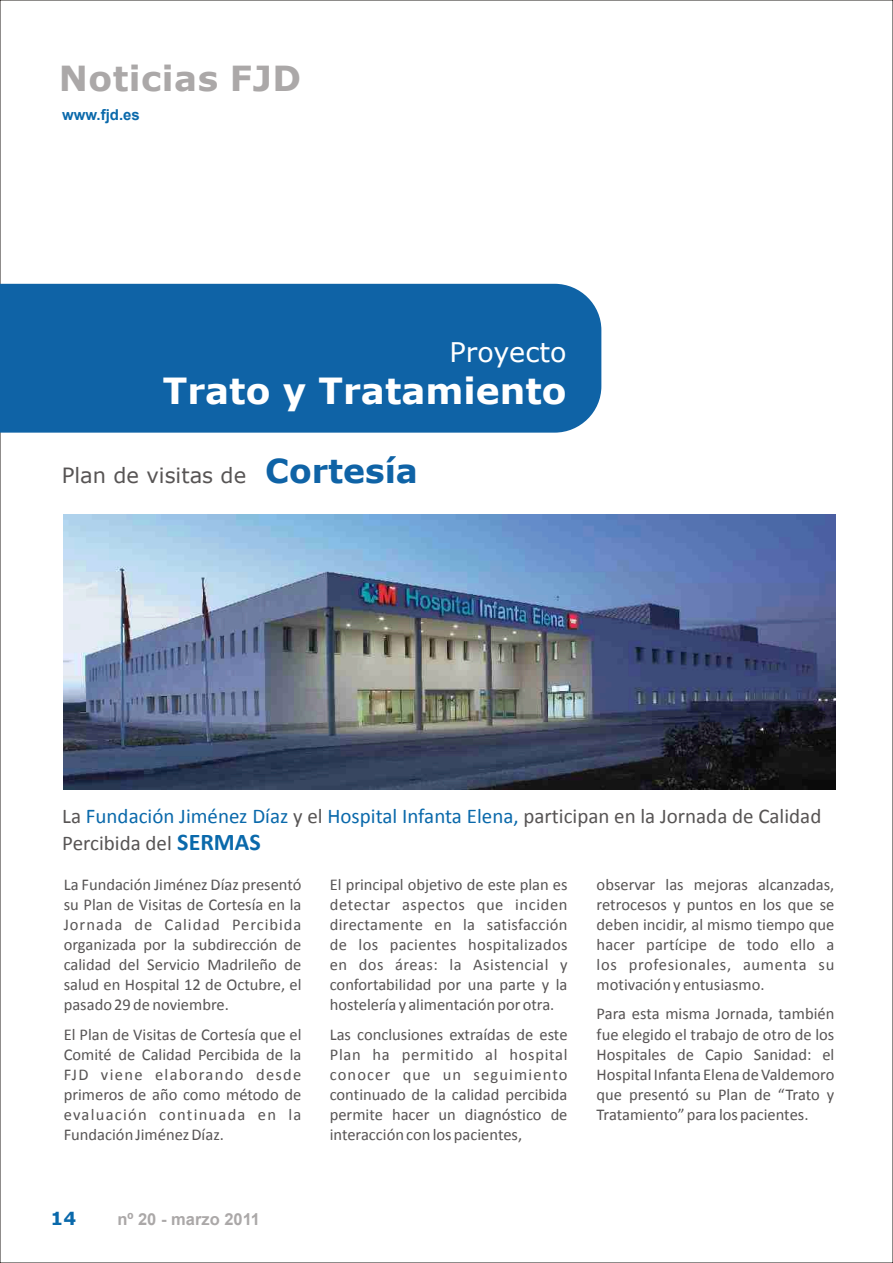
<style>
.page{position:relative;width:893px;height:1263px;background:#fff}
.page>*{position:absolute;margin:0;border:0;box-sizing:border-box;transform-origin:0 0}
.t1{font:700 36px "Verdana";color:#fff}
.t2{font:700 34.5px "Verdana";letter-spacing:.015em;color:#aba8a8}
.t3{font:27px "Verdana";color:#fff}
.t4{font:700 24px "Calibri";color:#0a69ab}
.t5{font:21px/27px "Calibri";color:#575454}
.t6{font:21px "Verdana";color:#575454}
.t7{font:700 18px "Verdana";color:#0a69ab}
.t8{font:16.5px/20.1px "Calibri";color:#575454;text-align:justify}
.t9{font:700 16.5px "Arial";color:#aba8a8}
.t10{font:700 15px "Arial";color:#0a69ab}
.s1{font-weight:700;font-size:33px;color:#0f63a6}
.s2{color:#0a69ab}
</style>
<div class="page">
<img style="left:64px;top:514px;width:771px;height:275px">
<div style="left:0;top:284px;width:601px;height:149px;background:#0f63a6"></div>
<h2 class="t2" style="left:59px;top:65px;width:244px">Noticias FJD</h2>
<p class="t10" style="left:62px;top:109px;width:79px">www.fjd.es</p>
<h3 class="t3" style="left:449px;top:341px;width:118px">Proyecto</h3>
<h1 class="t1" style="left:163px;top:376px;width:405px">Trato y Tratamiento</h1>
<p class="t6" style="left:62px;top:467px;width:358px">Plan de visitas de <span class="s1">Cortesía</span></p>
<p class="t5" style="left:62px;top:805px;width:761px">La <span class="s2">Fundación Jiménez Díaz</span> y el <span class="s2">Hospital Infanta Elena,</span> participan en la Jornada de Calidad<br>Percibida del</p>
<h3 class="t4" style="left:177px;top:832px;width:85px">SERMAS</h3>
<p class="t8" style="left:64px;top:875px;width:239px">La Fundación Jiménez Díaz presentó su Plan de Visitas de Cortesía en la Jornada de Calidad Percibida organizada por la subdirección de calidad del Servicio Madrileño de salud en Hospital 12 de Octubre, el pasado 29 de noviembre.</p>
<p class="t8" style="left:64px;top:1025px;width:239px">El Plan de Visitas de Cortesía que el Comité de Calidad Percibida de la FJD viene elaborando desde primeros de año como método de evaluación continuada en la Fundación Jiménez Díaz.</p>
<p class="t7" style="left:50px;top:1211px;width:27px">14</p>
<p class="t9" style="left:117px;top:1212px;width:144px">nº 20 - marzo 2011</p>
<p class="t8" style="left:330px;top:875px;width:239px">El principal objetivo de este plan es detectar aspectos que inciden directamente en la satisfacción de los pacientes hospitalizados en dos áreas: la Asistencial y confortabilidad por una parte y la hostelería y alimentación por otra.</p>
<p class="t8" style="left:330px;top:1025px;width:239px">Las conclusiones extraídas de este Plan ha permitido al hospital conocer que un seguimiento continuado de la calidad percibida permite hacer un diagnóstico de interacción con los pacientes,</p>
<p class="t8" style="left:597px;top:875px;width:239px">observar las mejoras alcanzadas, retrocesos y puntos en los que se deben incidir, al mismo tiempo que hacer partícipe de todo ello a los profesionales, aumenta su motivación y entusiasmo.</p>
<p class="t8" style="left:597px;top:1005px;width:239px">Para esta misma Jornada, también fue elegido el trabajo de otro de los Hospitales de Capio Sanidad: el Hospital Infanta Elena de Valdemoro que presentó su Plan de “Trato y Tratamiento” para los pacientes.</p>
</div>
